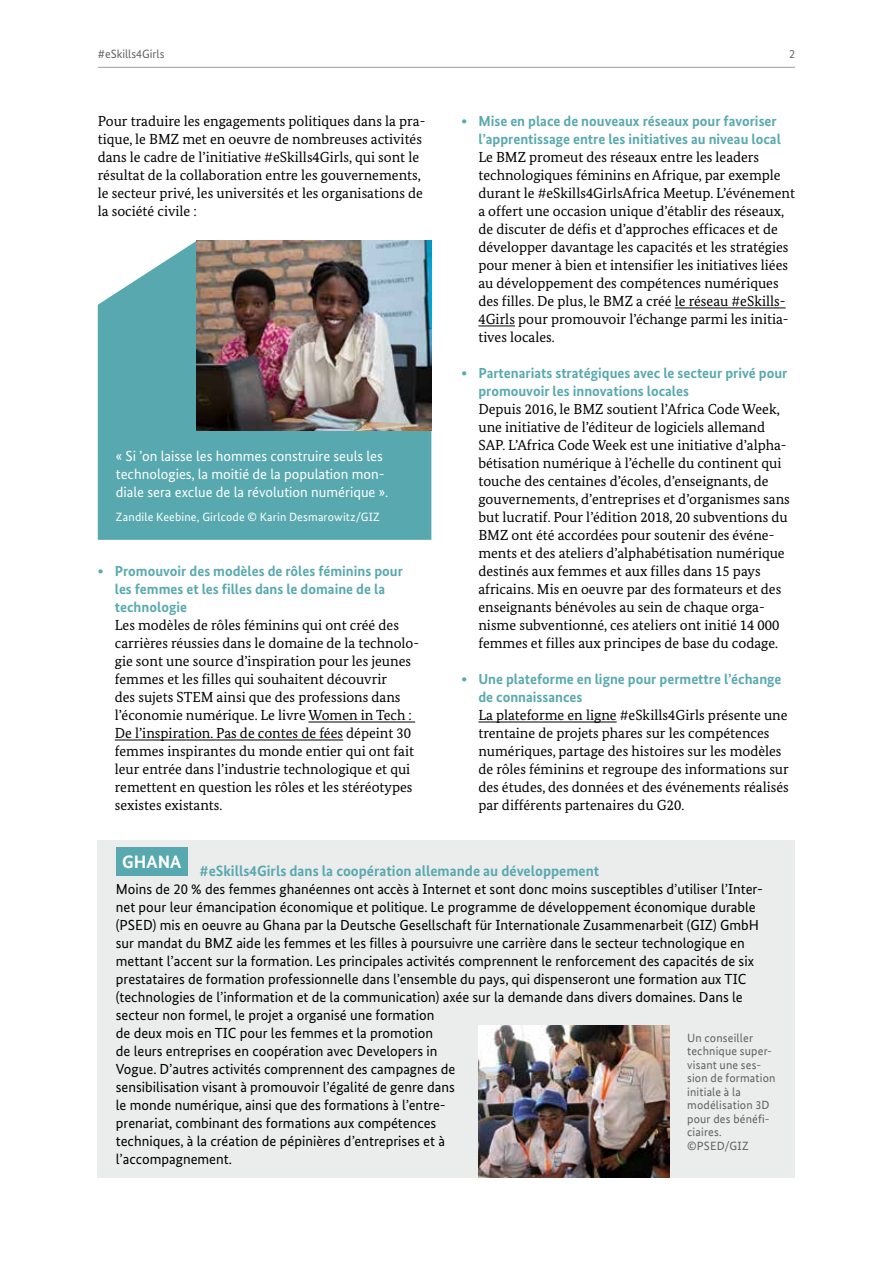
<style>
.page{position:relative;width:893px;height:1263px;background:#fff}
.page>*{position:absolute;margin:0;border:0;box-sizing:border-box;transform-origin:0 0}
.t1{font:700 18px "Bundes Sans";color:#fff}
.t2{font:700 15px "Bundes Sans";color:#58a9af}
.t3{font:14.55px/18px "Bundes Serif";color:#000}
.t4{font:14.55px/18px "Bundes Sans";color:#000}
.t5{font:700 14.55px/18px "Bundes Sans";color:#58a9af}
.t6{font:14.55px/18px "Bundes Sans";color:#fff}
.t7{font:12px/13.5px "Bundes Sans Office";letter-spacing:.015em;color:#646363}
.t8{font:12px "Bundes Sans";letter-spacing:.015em;color:#fff}
.t9{font:12px "Bundes Sans";color:#646363}
</style>
<div class="page">
<hr style="left:98px;top:67px;width:697px;height:1px;background:#9d9d9c">
<hr style="left:308px;top:722px;width:107px;height:1px;background:#000">
<hr style="left:115px;top:740px;width:228px;height:1px;background:#000">
<hr style="left:675px;top:308px;width:111px;height:1px;background:#000">
<hr style="left:478px;top:326px;width:37px;height:1px;background:#000">
<hr style="left:478px;top:722px;width:139px;height:1px;background:#000">
<div style="left:98px;top:241px;width:333px;height:299px;background:#58a9af"></div>
<img style="left:197px;top:241px;width:235px;height:190px">
<div style="left:98px;top:841px;width:697px;height:337px;background:#ebecec"></div>
<div style="left:116px;top:847px;width:71px;height:29px;background:#58a9af"></div>
<img style="left:478px;top:1026px;width:191px;height:152px">
<p class="t9" style="left:98px;top:47px;width:68px">#eSkills4Girls</p>
<p class="t9" style="left:789px;top:47px;width:7px">2</p>
<p class="t3" style="left:98px;top:112px;width:329px">Pour traduire les engagements politiques dans la pra&shy;tique, le BMZ met en oeuvre de nombreuses activités dans le cadre de l’initiative #eSkills4Girls, qui sont le résultat de la collaboration entre les gouvernements, le secteur privé, les universités et les organisations de la société civile :</p>
<p class="t6" style="left:116px;top:447px;width:274px">« Si ’on laisse les hommes construire seuls les technologies, la moitié de la population mon&shy;diale sera exclue de la révolution numérique ».</p>
<p class="t8" style="left:116px;top:509px;width:266px">Zandile Keebine, Girlcode © Karin Desmarowitz/GIZ</p>
<p class="t5" style="left:115px;top:562px;width:290px;text-indent:-17px">• Promouvoir des modèles de rôles féminins pour les femmes et les filles dans le domaine de la technologie</p>
<p class="t3" style="left:115px;top:616px;width:306px">Les modèles de rôles féminins qui ont créé des carrières réussies dans le domaine de la technolo&shy;gie sont une source d’inspiration pour les jeunes femmes et les filles qui souhaitent découvrir<br>des sujets STEM ainsi que des professions dans l’économie numérique. Le livre Women in Tech :<br>De l’inspiration. Pas de contes de fées dépeint 30 femmes inspirantes du monde entier qui ont fait leur entrée dans l’industrie technologique et qui remettent en question les rôles et les stéréotypes sexistes existants.</p>
<p class="t5" style="left:461px;top:112px;width:321px;text-align:right">• Mise en place de nouveaux réseaux pour favoriser l’apprentissage entre les initiatives au niveau local</p>
<p class="t3" style="left:478px;top:148px;width:318px">Le BMZ promeut des réseaux entre les leaders technologiques féminins en Afrique, par exemple durant le #eSkills4GirlsAfrica Meetup. L’événement a offert une occasion unique d’établir des réseaux, de discuter de défis et d’approches efficaces et de développer davantage les capacités et les stratégies pour mener à bien et intensifier les initiatives liées au développement des compétences numériques des filles. De plus, le BMZ a créé le réseau #eSkills-4Girls pour promouvoir l’échange parmi les initia&shy;tives locales.</p>
<p class="t5" style="left:478px;top:364px;width:310px;text-indent:-17px">• Partenariats stratégiques avec le secteur privé pour promouvoir les innovations locales</p>
<p class="t3" style="left:478px;top:400px;width:313px">Depuis 2016, le BMZ soutient l’Africa Code Week, une initiative de l’éditeur de logiciels allemand SAP. L’Africa Code Week est une initiative d’alpha&shy;bétisation numérique à l’échelle du continent qui touche des centaines d’écoles, d’enseignants, de gouvernements, d’entreprises et d’organismes sans but lucratif. Pour l’édition 2018, 20 subventions du BMZ ont été accordées pour soutenir des événe&shy;ments et des ateliers d’alphabétisation numérique destinés aux femmes et aux filles dans 15 pays africains. Mis en oeuvre par des formateurs et des enseignants bénévoles au sein de chaque orga&shy;nisme subventionné, ces ateliers ont initié 14 000 femmes et filles aux principes de base du codage.</p>
<p class="t5" style="left:478px;top:670px;width:305px;text-indent:-17px">• Une plateforme en ligne pour permettre l’échange de connaissances</p>
<p class="t3" style="left:478px;top:706px;width:312px">La plateforme en ligne #eSkills4Girls présente une trentaine de projets phares sur les compétences numériques, partage des histoires sur les modèles de rôles féminins et regroupe des informations sur des études, des données et des événements réalisés par différents partenaires du G20.</p>
<p class="t1" style="left:122px;top:850px;width:61px">GHANA</p>
<p class="t2" style="left:200px;top:862px;width:401px">#eSkills4Girls dans la coopération allemande au développement</p>
<p class="t4" style="left:116px;top:880px;width:648px">Moins de 20 % des femmes ghanéennes ont accès à Internet et sont donc moins susceptibles d’utiliser l’Inter&shy;net pour leur émancipation économique et politique. Le programme de développement économique durable (PSED) mis en oeuvre au Ghana par la Deutsche Gesellschaft für Internationale Zusammenarbeit (GIZ) GmbH sur mandat du BMZ aide les femmes et les filles à poursuivre une carrière dans le secteur technologique en mettant l’accent sur la formation. Les principales activités comprennent le renforcement des capacités de six prestataires de formation professionnelle dans l’ensemble du pays, qui dispenseront une formation aux TIC (technologies de l’information et de la communication) axée sur la demande dans divers domaines. Dans le secteur non formel, le projet a organisé une formation<br>de deux mois en TIC pour les femmes et la promotion<br>de leurs entreprises en coopération avec Developers in<br>Vogue. D’autres activités comprennent des campagnes de<br>sensibilisation visant à promouvoir l’égalité de genre dans<br>le monde numérique, ainsi que des formations à l’entre-<br>prenariat, combinant des formations aux compétences<br>techniques, à la création de pépinières d’entreprises et à<br>l’accompagnement.</p>
<p class="t7" style="left:687px;top:1031px;width:90px">Un conseiller technique super&shy;visant une ses&shy;sion de formation initiale à la modélisation 3D pour des bénéfi&shy;ciaires. ©PSED/GIZ</p>
</div>
